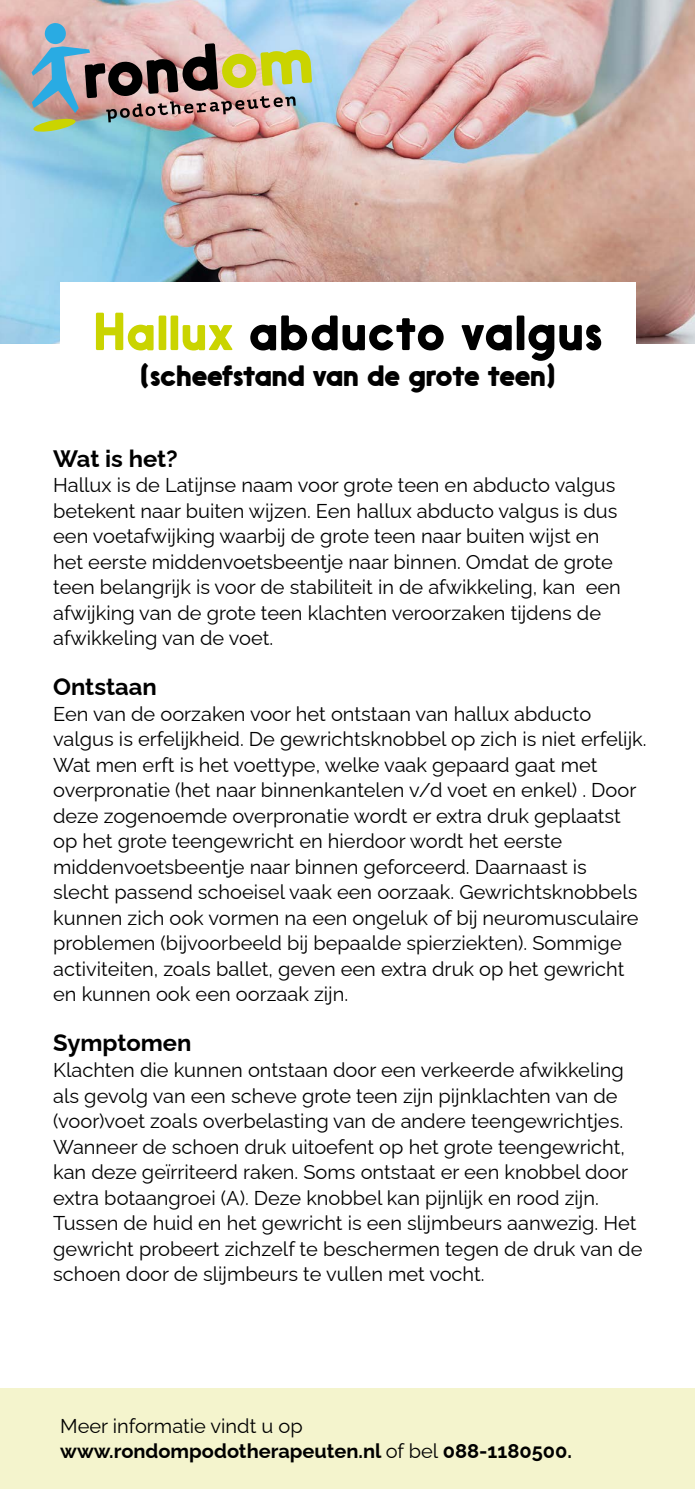
<style>
.page{position:relative;width:695px;height:1489px;background:#fff}
.page>*{position:absolute;margin:0;border:0;box-sizing:border-box;transform-origin:0 0}
.t1{font:50px "Nanami Rounded Bld";letter-spacing:.01em;color:#000}
.t2{font:30px "Nanami Rounded Bld";letter-spacing:-.025em;color:#000}
.t3{font:700 23.75px "Raleway";color:#000}
.t4{font:20px/25.5px "Raleway";color:#000}
.t5{font:700 20px/25px "Raleway";color:#000}
.s1{color:#cad400}
.s2{font-weight:400}
</style>
<div class="page">
<img style="left:0;top:0;width:694px;height:343px">
<div style="left:60px;top:282px;width:576px;height:122px;background:#fff"></div>
<div style="left:44px;top:23px;width:22px;height:22px;background:#29abe3;border-radius:50%"></div>
<img style="left:32px;top:43px;width:280px;height:88px">
<div style="left:0;top:1388px;width:694px;height:100px;background:#f4f4cd"></div>
<h1 class="t1" style="left:93px;top:302px;width:511px"><span class="s1">Hallux</span> abducto valgus</h1>
<h2 class="t2" style="left:140px;top:357px;width:417px">(scheefstand van de grote teen)</h2>
<p class="t3" style="left:53px;top:439px;width:126px">Wat is het?</p>
<p class="t4" style="left:53px;top:470px;width:569px">Hallux is de Latijnse naam voor grote teen en abducto valgus betekent naar buiten wijzen. Een hallux abducto valgus is dus een voetafwijking waarbij de grote teen naar buiten wijst en het eerste middenvoetsbeentje naar binnen. Omdat de grote teen belangrijk is voor de stabiliteit in de afwikkeling, kan een afwijking van de grote teen klachten veroorzaken tijdens de afwikkeling van de voet.</p>
<p class="t3" style="left:53px;top:668px;width:105px">Ontstaan</p>
<p class="t4" style="left:53px;top:698px;width:594px">Een van de oorzaken voor het ontstaan van hallux abducto valgus is erfelijkheid. De gewrichtsknobbel op zich is niet erfelijk.<br>Wat men erft is het voettype, welke vaak gepaard gaat met overpronatie (het naar binnenkantelen v/d voet en enkel) . Door deze zogenoemde overpronatie wordt er extra druk geplaatst op het grote teengewricht en hierdoor wordt het eerste middenvoetsbeentje naar binnen geforceerd. Daarnaast is slecht passend schoeisel vaak een oorzaak. Gewrichtsknobbels kunnen zich ook vormen na een ongeluk of bij neuromusculaire problemen (bijvoorbeeld bij bepaalde spierziekten). Sommige activiteiten, zoals ballet, geven een extra druk op het gewricht en kunnen ook een oorzaak zijn.</p>
<p class="t3" style="left:53px;top:1024px;width:140px">Symptomen</p>
<p class="t4" style="left:53px;top:1054px;width:590px">Klachten die kunnen ontstaan door een verkeerde afwikkeling als gevolg van een scheve grote teen zijn pijnklachten van de (voor)voet zoals overbelasting van de andere teengewrichtjes.<br>Wanneer de schoen druk uitoefent op het grote teengewricht, kan deze geïrriteerd raken. Soms ontstaat er een knobbel door extra botaangroei (A). Deze knobbel kan pijnlijk en rood zijn.<br>Tussen de huid en het gewricht is een slijmbeurs aanwezig. Het gewricht probeert zichzelf te beschermen tegen de druk van de schoen door de slijmbeurs te vullen met vocht.</p>
<p class="t5" style="left:60px;top:1411px;width:513px"><span class="s2">Meer informatie vindt u op </span>www.rondompodotherapeuten.nl <span class="s2">of bel</span> 088-1180500.</p>
</div>
